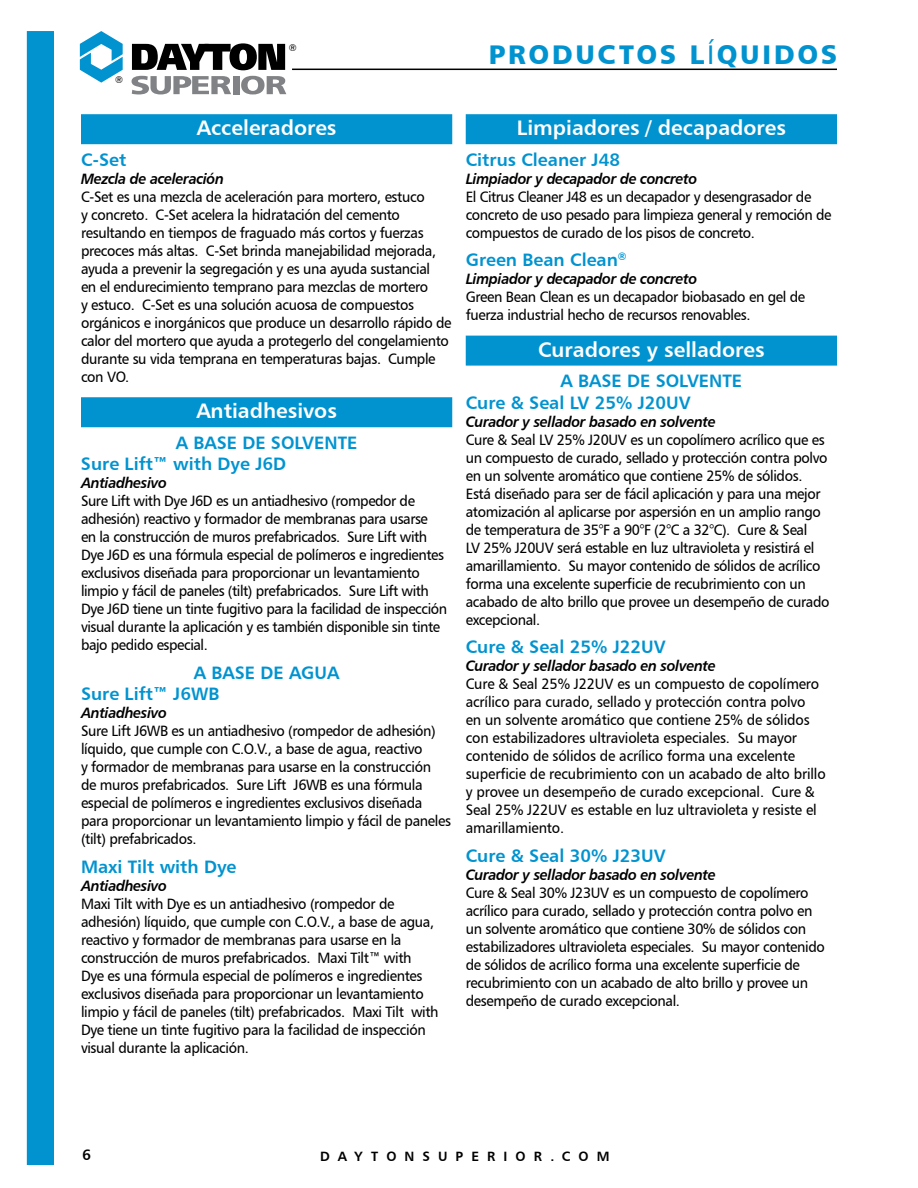
<style>
.page{position:relative;width:918px;height:1188px;background:#fff}
.page>*{position:absolute;margin:0;border:0;box-sizing:border-box;transform-origin:0 0}
.t1{font:27px "Humanist 777 BT Black B";letter-spacing:.1em;color:#0093d0}
.t2{font:21px "Humanist 777 BT Bold B";color:#fff}
.t3{font:18px/21.6px "Humanist 777 BT Bold B";color:#0093d0}
.t4{font:15px/18px "Humanist 777 BT Roman B";letter-spacing:-.025em;color:#000;scale:.95 1}
.t5{font:15px "Humanist 777 BT Bold Italic B";letter-spacing:-.025em;color:#000;scale:.95 1}
.t6{font:15px "Humanist 777 BT Bold B";color:#000}
.t7{font:13.5px "Humanist 777 BT Bold B";letter-spacing:.595em;color:#000}
.t8{font:9.6px "Humanist 777 BT Roman B";color:#000}
.s1{font-family:"Humanist 777 BT Roman B"}
</style>
<div class="page">
<hr style="left:292px;top:69px;width:545px;height:1px;background:#000">
<div style="left:81px;top:114px;width:371px;height:30px;background:#0093d0"></div>
<div style="left:81px;top:397px;width:371px;height:30px;background:#0093d0"></div>
<div style="left:466px;top:114px;width:371px;height:30px;background:#0093d0"></div>
<div style="left:466px;top:336px;width:371px;height:30px;background:#0093d0"></div>
<svg style="left:132px;top:43px;width:153px;height:27px"></svg>
<svg style="left:80px;top:31px;width:43px;height:52px"></svg>
<svg style="left:132px;top:76px;width:99px;height:18px"></svg>
<div style="left:233px;top:76px;width:6px;height:18px;background:#808285"></div>
<svg style="left:241px;top:76px;width:45px;height:18px"></svg>
<div style="left:27px;top:31px;width:27px;height:1134px;background:#0093d0"></div>
<p class="t8" style="left:115px;top:73px;width:9px">®</p>
<p class="t8" style="left:289px;top:42px;width:9px">®</p>
<h1 class="t1" style="left:489px;top:37px;width:350px">PRODUCTOS L<span class="s1">Í</span>QUIDOS</h1>
<h2 class="t2" style="left:197px;top:115px;width:141px">Acceleradores</h2>
<p class="t3" style="left:81px;top:148px;width:47px">C-Set</p>
<p class="t5" style="left:81px;top:169px;width:152px">Mezcla de aceleración</p>
<p class="t4" style="left:81px;top:187px;width:392px">C-Set es una mezcla de aceleración para mortero, estuco<br>y concreto. C-Set acelera la hidratación del cemento resultando en tiempos de fraguado más cortos y fuerzas precoces más altas. C-Set brinda manejabilidad mejorada, ayuda a prevenir la segregación y es una ayuda sustancial<br>en el endurecimiento temprano para mezclas de mortero<br>y estuco. C-Set es una solución acuosa de compuestos orgánicos e inorgánicos que produce un desarrollo rápido de calor del mortero que ayuda a protegerlo del congelamiento durante su vida temprana en temperaturas bajas. Cumple con VO.</p>
<h2 class="t2" style="left:196px;top:398px;width:142px">Antiadhesivos</h2>
<p class="t3" style="left:81px;top:431px;width:278px;text-indent:95px">A BASE DE SOLVENTE<br>Sure Lift™ with Dye J6D</p>
<p class="t5" style="left:81px;top:474px;width:92px">Antiadhesivo</p>
<p class="t4" style="left:81px;top:492px;width:387px">Sure Lift with Dye J6D es un antiadhesivo (rompedor de adhesión) reactivo y formador de membranas para usarse<br>en la construcción de muros prefabricados. Sure Lift with Dye J6D es una fórmula especial de polímeros e ingredientes exclusivos diseñada para proporcionar un levantamiento limpio y fácil de paneles (tilt) prefabricados. Sure Lift with Dye J6D tiene un tinte fugitivo para la facilidad de inspección visual durante la aplicación y es también disponible sin tinte bajo pedido especial.</p>
<p class="t3" style="left:81px;top:661px;width:260px;text-indent:113px">A BASE DE AGUA<br>Sure Lift™ J6WB</p>
<p class="t5" style="left:81px;top:704px;width:92px">Antiadhesivo</p>
<p class="t4" style="left:81px;top:722px;width:391px">Sure Lift J6WB es un antiadhesivo (rompedor de adhesión) líquido, que cumple con C.O.V., a base de agua, reactivo<br>y formador de membranas para usarse en la construcción<br>de muros prefabricados. Sure Lift J6WB es una fórmula especial de polímeros e ingredientes exclusivos diseñada para proporcionar un levantamiento limpio y fácil de paneles (tilt) prefabricados.</p>
<p class="t3" style="left:81px;top:855px;width:157px">Maxi Tilt with Dye</p>
<p class="t5" style="left:81px;top:876px;width:92px">Antiadhesivo</p>
<p class="t4" style="left:81px;top:894px;width:378px">Maxi Tilt with Dye es un antiadhesivo (rompedor de adhesión) líquido, que cumple con C.O.V., a base de agua, reactivo y formador de membranas para usarse en la construcción de muros prefabricados. Maxi Tilt™ with<br>Dye es una fórmula especial de polímeros e ingredientes exclusivos diseñada para proporcionar un levantamiento limpio y fácil de paneles (tilt) prefabricados. Maxi Tilt with Dye tiene un tinte fugitivo para la facilidad de inspección visual durante la aplicación.</p>
<h2 class="t2" style="left:517px;top:115px;width:271px">Limpiadores / decapadores</h2>
<p class="t3" style="left:466px;top:148px;width:156px">Citrus Cleaner J48</p>
<p class="t5" style="left:466px;top:169px;width:245px">Limpiador y decapador de concreto</p>
<p class="t4" style="left:466px;top:187px;width:387px">El Citrus Cleaner J48 es un decapador y desengrasador de concreto de uso pesado para limpieza general y remoción de compuestos de curado de los pisos de concreto.</p>
<p class="t3" style="left:466px;top:249px;width:162px">Green Bean Clean<sup>®</sup></p>
<p class="t5" style="left:466px;top:269px;width:245px">Limpiador y decapador de concreto</p>
<p class="t4" style="left:466px;top:288px;width:359px">Green Bean Clean es un decapador biobasado en gel de fuerza industrial hecho de recursos renovables.</p>
<h2 class="t2" style="left:538px;top:336px;width:228px">Curadores y selladores</h2>
<p class="t3" style="left:466px;top:370px;width:278px;text-indent:95px">A BASE DE SOLVENTE<br>Cure &amp; Seal LV 25% J20UV</p>
<p class="t5" style="left:466px;top:412px;width:265px">Curador y sellador basado en solvente</p>
<p class="t4" style="left:466px;top:430px;width:385px">Cure &amp; Seal LV 25% J20UV es un copolímero acrílico que es un compuesto de curado, sellado y protección contra polvo en un solvente aromático que contiene 25% de sólidos.<br>Está diseñado para ser de fácil aplicación y para una mejor atomización al aplicarse por aspersión en un amplio rango de temperatura de 35°F a 90°F (2°C a 32°C). Cure &amp; Seal<br>LV 25% J20UV será estable en luz ultravioleta y resistirá el amarillamiento. Su mayor contenido de sólidos de acrílico forma una excelente superficie de recubrimiento con un acabado de alto brillo que provee un desempeño de curado excepcional.</p>
<p class="t3" style="left:466px;top:636px;width:202px">Cure &amp; Seal 25% J22UV</p>
<p class="t5" style="left:466px;top:656px;width:265px">Curador y sellador basado en solvente</p>
<p class="t4" style="left:466px;top:675px;width:380px">Cure &amp; Seal 25% J22UV es un compuesto de copolímero acrílico para curado, sellado y protección contra polvo<br>en un solvente aromático que contiene 25% de sólidos con estabilizadores ultravioleta especiales. Su mayor contenido de sólidos de acrílico forma una excelente superficie de recubrimiento con un acabado de alto brillo y provee un desempeño de curado excepcional. Cure &amp; Seal 25% J22UV es estable en luz ultravioleta y resiste el amarillamiento.</p>
<p class="t3" style="left:466px;top:844px;width:202px">Cure &amp; Seal 30% J23UV</p>
<p class="t5" style="left:466px;top:865px;width:265px">Curador y sellador basado en solvente</p>
<p class="t4" style="left:466px;top:883px;width:380px">Cure &amp; Seal 30% J23UV es un compuesto de copolímero acrílico para curado, sellado y protección contra polvo en un solvente aromático que contiene 30% de sólidos con estabilizadores ultravioleta especiales. Su mayor contenido de sólidos de acrílico forma una excelente superficie de recubrimiento con un acabado de alto brillo y provee un desempeño de curado excepcional.</p>
<p class="t6" style="left:82px;top:1146px;width:10px">6</p>
<p class="t7" style="left:320px;top:1148px;width:291px">DAYTONSUPERIOR.COM</p>
</div>
